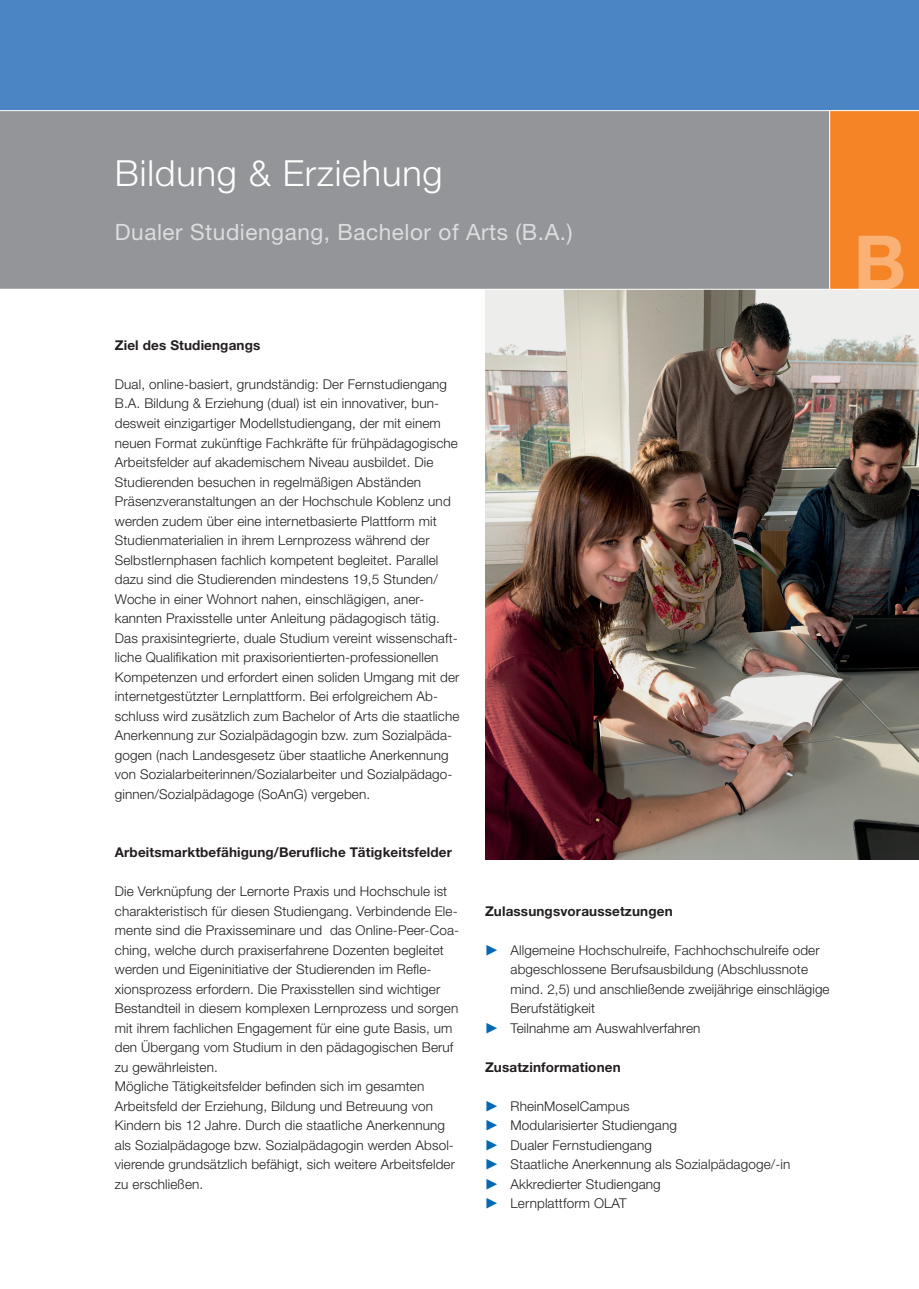
<style>
.page{position:relative;width:919px;height:1289px;background:#fff}
.page>*{position:absolute;margin:0;border:0;box-sizing:border-box;transform-origin:0 0}
.t1{font:700 75px "Helvetica Neue LT Std";color:#fab175}
.t2{font:300 36px "Helvetica Neue LT Std";letter-spacing:.025em;color:#fff}
.t3{font:22.5px "Helvetica Neue LT Std";letter-spacing:.025em;color:#dcdddf}
.t4{font:300 13.5px/19.5px "Helvetica Neue LT Std";letter-spacing:.01em;color:#231f20}
.t5{font:700 13.5px "Helvetica Neue LT Std";letter-spacing:.01em;color:#231f20}
.s1{font-family:"European Pi Four";font-weight:400;color:#0168b3}
</style>
<div class="page">
<div style="left:0;top:111px;width:918px;height:178px;background:#939598"></div>
<div style="left:0;top:0;width:918px;height:111px;background:#4c85c3"></div>
<div style="left:829px;top:111px;width:89px;height:178px;background:#f58427"></div>
<hr style="left:829px;top:111px;width:1px;height:178px;background:#fff">
<img style="left:485px;top:290px;width:433px;height:569px">
<hr style="left:0;top:110px;width:918px;height:1px;background:#fff">
<h2 class="t2" style="left:115px;top:151px;width:329px">Bildung &amp; Erziehung</h2>
<h3 class="t3" style="left:115px;top:218px;width:459px">Dualer Studiengang, Bachelor of Arts (B.A.)</h3>
<p class="t5" style="left:115px;top:337px;width:147px">Ziel des Studiengangs</p>
<p class="t4" style="left:115px;top:374px;width:346px">Dual, online-basiert, grundständig: Der Fernstudiengang B.A. Bildung &amp; Erziehung (dual) ist ein innovativer, bun&shy;desweit einzigartiger Modellstudiengang, der mit einem neuen Format zukünftige Fachkräfte für frühpädagogische Arbeitsfelder auf akademischem Niveau ausbildet. Die Studierenden besuchen in regelmäßigen Abständen Präsenzveranstaltungen an der Hochschule Koblenz und werden zudem über eine internetbasierte Plattform mit Studienmaterialien in ihrem Lernprozess während der Selbstlernphasen fachlich kompetent begleitet. Parallel dazu sind die Studierenden mindestens 19,5 Stunden/ Woche in einer Wohnort nahen, einschlägigen, aner&shy;kannten Praxisstelle unter Anleitung pädagogisch tätig.<br>Das praxisintegrierte, duale Studium vereint wissenschaft&shy;liche Qualifikation mit praxisorientierten-professionellen Kompetenzen und erfordert einen soliden Umgang mit der internetgestützter Lernplattform. Bei erfolgreichem Ab&shy;schluss wird zusätzlich zum Bachelor of Arts die staatliche Anerkennung zur Sozialpädagogin bzw. zum Sozialpäda&shy;gogen (nach Landesgesetz über staatliche Anerkennung von Sozialarbeiterinnen/Sozialarbeiter und Sozialpädago&shy;ginnen/Sozialpädagoge (SoAnG) vergeben.</p>
<p class="t5" style="left:115px;top:844px;width:338px">Arbeitsmarktbefähigung/Berufliche Tätigkeitsfelder</p>
<p class="t4" style="left:115px;top:881px;width:346px">Die Verknüpfung der Lernorte Praxis und Hochschule ist charakteristisch für diesen Studiengang. Verbindende Ele&shy;mente sind die Praxisseminare und das Online-Peer-Coa&shy;ching, welche durch praxiserfahrene Dozenten begleitet werden und Eigeninitiative der Studierenden im Refle&shy;xionsprozess erfordern. Die Praxisstellen sind wichtiger Bestandteil in diesem komplexen Lernprozess und sorgen mit ihrem fachlichen Engagement für eine gute Basis, um den Übergang vom Studium in den pädagogischen Beruf zu gewährleisten.<br>Mögliche Tätigkeitsfelder befinden sich im gesamten Arbeitsfeld der Erziehung, Bildung und Betreuung von Kindern bis 12 Jahre. Durch die staatliche Anerkennung als Sozialpädagoge bzw. Sozialpädagogin werden Absol&shy;vierende grundsätzlich befähigt, sich weitere Arbeitsfelder zu erschließen.</p>
<p class="t5" style="left:485px;top:902px;width:189px">Zulassungsvoraussetzungen</p>
<p class="t4" style="left:485px;top:939px;width:336px"><span class="s1">P</span> Allgemeine Hochschulreife, Fachhochschulreife oder</p>
<p class="t4" style="left:510px;top:959px;width:299px">abgeschlossene Berufsausbildung (Abschlussnote</p>
<p class="t4" style="left:510px;top:978px;width:320px">mind. 2,5) und anschließende zweijährige einschlägige</p>
<p class="t4" style="left:510px;top:998px;width:86px">Berufstätigkeit</p>
<p class="t4" style="left:485px;top:1017px;width:217px"><span class="s1">P</span> Teilnahme am Auswahlverfahren</p>
<p class="t5" style="left:485px;top:1058px;width:137px">Zusatzinformationen</p>
<p class="t4" style="left:485px;top:1095px;width:307px"><span class="s1">P</span> RheinMoselCampus<br><span class="s1">P</span> Modularisierter Studiengang<br><span class="s1">P</span> Dualer Fernstudiengang<br><span class="s1">P</span> Staatliche Anerkennung als Sozialpädagoge/-in<br><span class="s1">P</span> Akkredierter Studiengang<br><span class="s1">P</span> Lernplattform OLAT</p>
<h1 class="t1" style="left:853px;top:216px;width:54px">B</h1>
</div>
